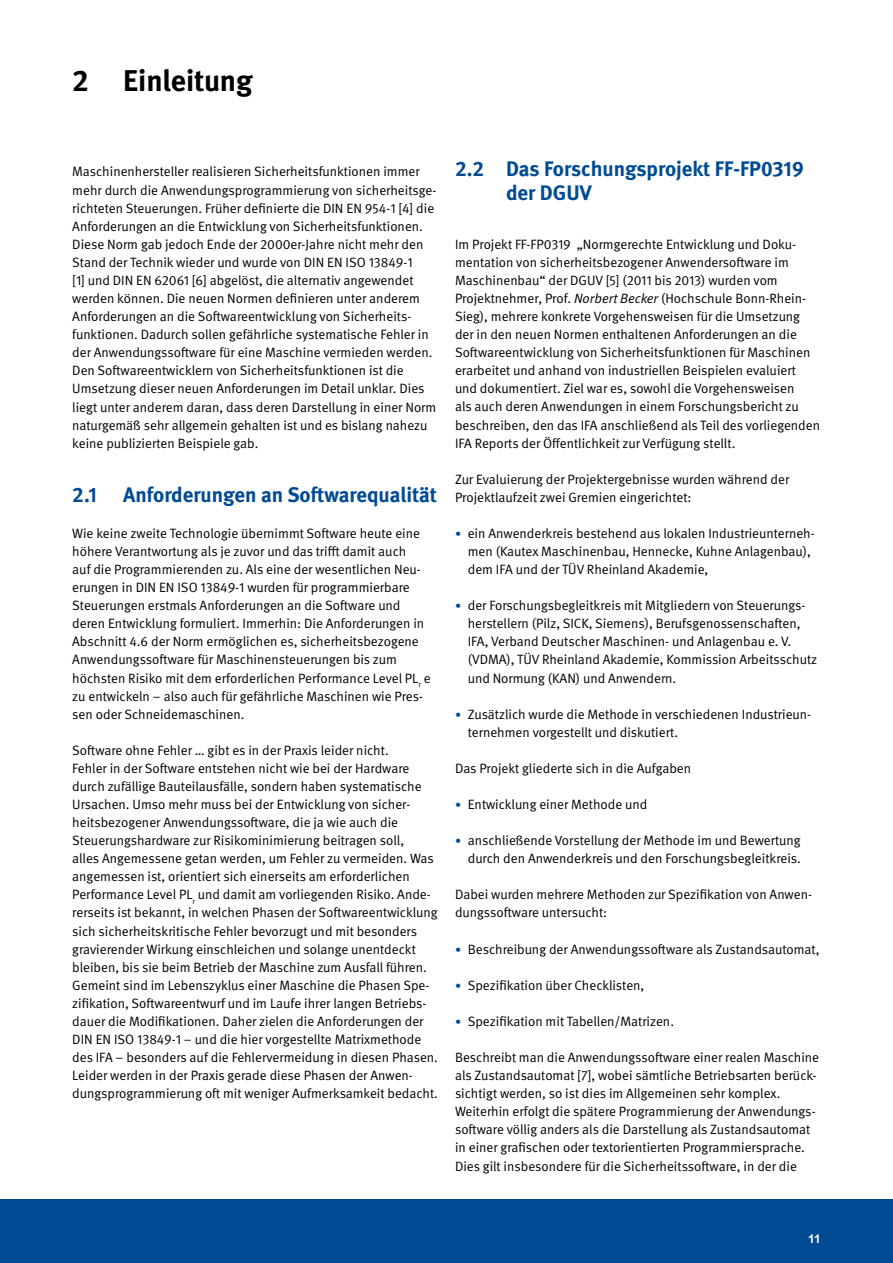
<style>
.page{position:relative;width:893px;height:1263px;background:#fff}
.page>*{position:absolute;margin:0;border:0;box-sizing:border-box;transform-origin:0 0}
.t1{font:700 30px "DGUV Meta";color:#000}
.t2{font:700 21px/24px "DGUV Meta";color:#004b93}
.t3{font:13.5px/18.1px "DGUV Meta";color:#000}
.t4{font:700 12px "Arial";color:#fff}
.s1{font-style:italic}
.s2{font-size:12px;color:#004b93}
</style>
<div class="page">
<div style="left:0;top:1199px;width:893px;height:64px;background:#004b93"></div>
<h1 class="t1" style="left:72px;top:62px;width:182px">2 Einleitung</h1>
<p class="t3" style="left:72px;top:163px;width:366px">Maschinenhersteller realisieren Sicherheitsfunktionen immer mehr durch die Anwendungsprogrammierung von sicherheitsge&shy;richteten Steuerungen. Früher definierte die DIN EN 954-1 [4] die Anforderungen an die Entwicklung von Sicherheitsfunktionen.<br>Diese Norm gab jedoch Ende der 2000er-Jahre nicht mehr den Stand der Technik wieder und wurde von DIN EN ISO 13849-1<br>[1] und DIN EN 62061 [6] abgelöst, die alternativ angewendet werden können. Die neuen Normen definieren unter anderem Anforderungen an die Softwareentwicklung von Sicherheits&shy;funktionen. Dadurch sollen gefährliche systematische Fehler in der Anwendungssoftware für eine Maschine vermieden werden.<br>Den Softwareentwicklern von Sicherheitsfunktionen ist die Umsetzung dieser neuen Anforderungen im Detail unklar. Dies liegt unter anderem daran, dass deren Darstellung in einer Norm naturgemäß sehr allgemein gehalten ist und es bislang nahezu keine publizierten Beispiele gab.</p>
<h2 class="t2" style="left:72px;top:483px;width:366px">2.1 Anforderungen an Softwarequalität</h2>
<p class="t3" style="left:72px;top:525px;width:360px">Wie keine zweite Technologie übernimmt Software heute eine höhere Verantwortung als je zuvor und das trifft damit auch<br>auf die Programmierenden zu. Als eine der wesentlichen Neu&shy;erungen in DIN EN ISO 13849-1 wurden für programmierbare Steuerungen erstmals Anforderungen an die Software und deren Entwicklung formuliert. Immerhin: Die Anforderungen in Abschnitt 4.6 der Norm ermöglichen es, sicherheitsbezogene Anwendungssoftware für Maschinensteuerungen bis zum höchsten Risiko mit dem erforderlichen Performance Level PL<sub>r</sub> e zu entwickeln – also auch für gefährliche Maschinen wie Pres&shy;sen oder Schneidemaschinen.</p>
<p class="t3" style="left:72px;top:741px;width:367px">Software ohne Fehler … gibt es in der Praxis leider nicht.<br>Fehler in der Software entstehen nicht wie bei der Hardware durch zufällige Bauteilausfälle, sondern haben systematische Ursachen. Umso mehr muss bei der Entwicklung von sicher&shy;heitsbezogener Anwendungssoftware, die ja wie auch die Steuerungshardware zur Risikominimierung beitragen soll,<br>alles Angemessene getan werden, um Fehler zu vermeiden. Was angemessen ist, orientiert sich einerseits am erforderlichen Performance Level PL<sub>r</sub> und damit am vorliegenden Risiko. Ande&shy;rerseits ist bekannt, in welchen Phasen der Softwareentwicklung sich sicherheitskritische Fehler bevorzugt und mit besonders gravierender Wirkung einschleichen und solange unentdeckt bleiben, bis sie beim Betrieb der Maschine zum Ausfall führen.<br>Gemeint sind im Lebenszyklus einer Maschine die Phasen Spe&shy;zifikation, Softwareentwurf und im Laufe ihrer langen Betriebs&shy;dauer die Modifikationen. Daher zielen die Anforderungen der DIN EN ISO 13849-1 − und die hier vorgestellte Matrixmethode des IFA − besonders auf die Fehlervermeidung in diesen Phasen.<br>Leider werden in der Praxis gerade diese Phasen der Anwen&shy;dungsprogrammierung oft mit weniger Aufmerksamkeit bedacht.</p>
<h2 class="t2" style="left:506px;top:158px;width:299px;text-indent:-51px">2.2 Das Forschungsprojekt FF-FP0319 der DGUV</h2>
<p class="t3" style="left:455px;top:235px;width:367px">Im Projekt FF-FP0319 „Normgerechte Entwicklung und Doku&shy;mentation von sicherheitsbezogener Anwendersoftware im Maschinenbau“ der DGUV [5] (2011 bis 2013) wurden vom Projektnehmer, Prof. <span class="s1">Norbert Becker</span> (Hochschule Bonn-Rhein-Sieg), mehrere konkrete Vorgehensweisen für die Umsetzung der in den neuen Normen enthaltenen Anforderungen an die Softwareentwicklung von Sicherheitsfunktionen für Maschinen erarbeitet und anhand von industriellen Beispielen evaluiert und dokumentiert. Ziel war es, sowohl die Vorgehensweisen<br>als auch deren Anwendungen in einem Forschungsbericht zu beschreiben, den das IFA anschließend als Teil des vorliegenden IFA Reports der Öffentlichkeit zur Verfügung stellt.</p>
<p class="t3" style="left:455px;top:470px;width:336px">Zur Evaluierung der Projektergebnisse wurden während der<br>Projektlaufzeit zwei Gremien eingerichtet:</p>
<p class="t3" style="left:468px;top:524px;width:348px;text-indent:-13px"><span class="s2">•</span> ein Anwenderkreis bestehend aus lokalen Industrieunterneh&shy;men (Kautex Maschinenbau, Hennecke, Kuhne Anlagenbau), dem IFA und der TÜV Rheinland Akademie,</p>
<p class="t3" style="left:468px;top:597px;width:351px;text-indent:-13px"><span class="s2">•</span> der Forschungsbegleitkreis mit Mitgliedern von Steuerungs&shy;herstellern (Pilz, SICK, Siemens), Berufsgenossenschaften, IFA, Verband Deutscher Maschinen- und Anlagenbau e. V. (VDMA), TÜV Rheinland Akademie, Kommission Arbeitsschutz und Normung (KAN) und Anwendern.</p>
<p class="t3" style="left:468px;top:705px;width:345px;text-indent:-13px"><span class="s2">•</span> Zusätzlich wurde die Methode in verschiedenen Industrieun&shy;ternehmen vorgestellt und diskutiert.</p>
<p class="t3" style="left:455px;top:759px;width:238px">Das Projekt gliederte sich in die Aufgaben</p>
<p class="t3" style="left:455px;top:796px;width:194px"><span class="s2">•</span> Entwicklung einer Methode und</p>
<p class="t3" style="left:455px;top:832px;width:347px;text-align:right"><span class="s2">•</span> anschließende Vorstellung der Methode im und Bewertung durch den Anwenderkreis und den Forschungsbegleitkreis.</p>
<p class="t3" style="left:455px;top:886px;width:359px">Dabei wurden mehrere Methoden zur Spezifikation von Anwen&shy;dungssoftware untersucht:</p>
<p class="t3" style="left:455px;top:940px;width:366px"><span class="s2">•</span> Beschreibung der Anwendungssoftware als Zustandsautomat,</p>
<p class="t3" style="left:455px;top:976px;width:191px"><span class="s2">•</span> Spezifikation über Checklisten,</p>
<p class="t3" style="left:455px;top:1012px;width:221px"><span class="s2">•</span> Spezifikation mit Tabellen/Matrizen.</p>
<p class="t3" style="left:455px;top:1049px;width:366px">Beschreibt man die Anwendungssoftware einer realen Maschine als Zustandsautomat [7], wobei sämtliche Betriebsarten berück&shy;sichtigt werden, so ist dies im Allgemeinen sehr komplex.<br>Weiterhin erfolgt die spätere Programmierung der Anwendungs&shy;software völlig anders als die Darstellung als Zustandsautomat in einer grafischen oder textorientierten Programmiersprache.<br>Dies gilt insbesondere für die Sicherheitssoftware, in der die</p>
<p class="t4" style="left:808px;top:1230px;width:14px">11</p>
</div>
